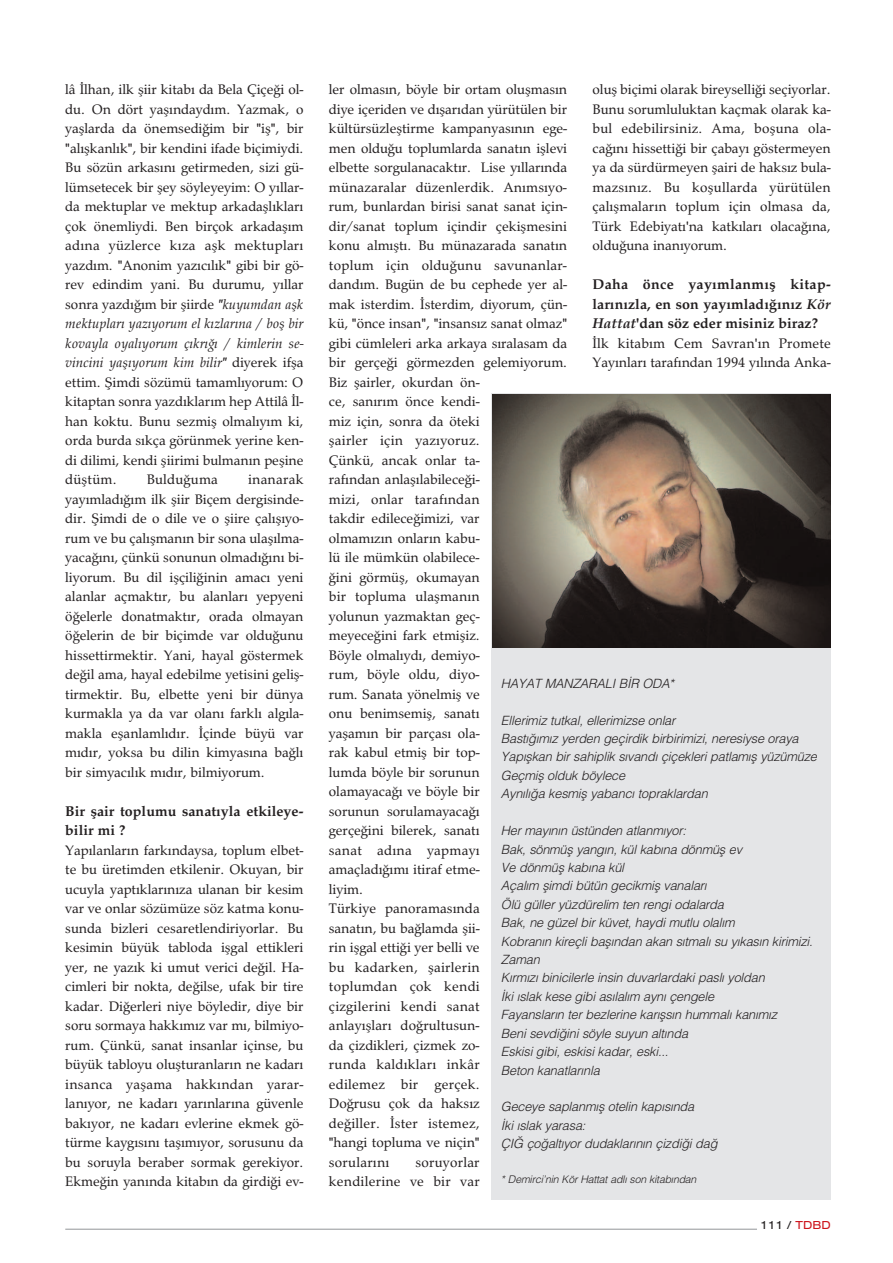
<style>
.page{position:relative;width:893px;height:1263px;background:#fff}
.page>*{position:absolute;margin:0;border:0;box-sizing:border-box;transform-origin:0 0}
.t1{font:14.25px/19.5px "Palladio T";color:#231f20;text-align:justify}
.t2{font:14.25px/19.5px "Palladio T Bold";color:#231f20}
.t3{font:14.25px/19.5px "Palladio T Italic";color:#231f20;text-align:justify}
.t4{font:14.25px/19.5px "Palladio T";letter-spacing:.02em;color:#231f20;text-align:right}
.t5{font:12.75px/18.5px "Helvetica Light Turk I";letter-spacing:-.015em;color:#231f20}
.t6{font:12px "Sans Extended";color:#231f20}
.t7{font:10.5px "Helvetica Light Turk I";letter-spacing:-.015em;color:#231f20}
.s1{font-family:"Palladio T Italic"}
.s2{font-family:"Palladio T"}
.s3{font-style:italic}
.s4{color:#cd151d}
</style>
<div class="page">
<div style="left:492px;top:393px;width:339px;height:806px;background:#e4e5e7"></div>
<hr style="left:65px;top:1229px;width:692px;height:1px;background:#939598">
<img style="left:493px;top:394px;width:338px;height:253px">
<p class="t1" style="left:65px;top:80px;width:240px">lâ ‹lhan, ilk fliir kitabı da Bela Çiçe¤i ol&shy;du. On dört yaflındaydım. Yazmak, o yafllarda da önemsedi¤im bir "ifl", bir "alıflkanlık", bir kendini ifade biçimiydi.<br>Bu sözün arkasını getirmeden, sizi gü&shy;lümsetecek bir fley söyleyeyim: O yıllar&shy;da mektuplar ve mektup arkadafllıkları çok önemliydi. Ben birçok arkadaflım adına yüzlerce kıza aflk mektupları yazdım. "Anonim yazıcılık" gibi bir gö&shy;rev edindim yani. Bu durumu, yıllar sonra yazdı¤ım bir fliirde <span class="s1">"kuyumdan aflk</span></p>
<p class="t3" style="left:65px;top:314px;width:240px">mektupları yazıyorum el kızlarına / bofl bir kovayla oyalıyorum çıkrı¤ı / kimlerin se&shy;vincini yaflıyorum kim bilir" <span class="s2">diyerek iffla</span></p>
<p class="t1" style="left:65px;top:372px;width:240px">ettim. fiimdi sözümü tamamlıyorum: O kitaptan sonra yazdıklarım hep Attilâ ‹l&shy;han koktu. Bunu sezmifl olmalıyım ki, orda burda sıkça görünmek yerine ken&shy;di dilimi, kendi fliirimi bulmanın pefline düfltüm.</p>
<p class="t1" style="left:65px;top:470px;width:240px;text-indent:183px">inanarak yayımladı¤ım ilk fliir Biçem dergisinde&shy;dir. fiimdi de o dile ve o fliire çalıflıyo&shy;rum ve bu çalıflmanın bir sona ulaflılma&shy;yaca¤ını, çünkü sonunun olmadı¤ını bi&shy;liyorum. Bu dil iflçili¤inin amacı yeni alanlar açmaktır, bu alanları yepyeni ö¤elerle donatmaktır, orada olmayan ö¤elerin de bir biçimde var oldu¤unu hissettirmektir. Yani, hayal göstermek de¤il ama, hayal edebilme yetisini gelifl&shy;tirmektir. Bu, elbette yeni bir dünya kurmakla ya da var olanı farklı algıla&shy;makla eflanlamlıdır. ‹çinde büyü var mıdır, yoksa bu dilin kimyasına ba¤lı bir simyacılık mıdır, bilmiyorum.</p>
<p class="t2" style="left:65px;top:801px;width:240px">Bir flair toplumu sanatıyla etkileye&shy;bilir mi ?</p>
<p class="t1" style="left:65px;top:840px;width:240px">Yapılanların farkındaysa, toplum elbet&shy;te bu üretimden etkilenir. Okuyan, bir ucuyla yaptıklarınıza ulanan bir kesim var ve onlar sözümüze söz katma konu&shy;sunda bizleri cesaretlendiriyorlar. Bu kesimin büyük tabloda iflgal ettikleri yer, ne yazık ki umut verici de¤il. Ha&shy;cimleri bir nokta, de¤ilse, ufak bir tire kadar. Di¤erleri niye böyledir, diye bir soru sormaya hakkımız var mı, bilmiyo&shy;rum. Çünkü, sanat insanlar içinse, bu büyük tabloyu oluflturanların ne kadarı insanca yaflama hakkından yarar&shy;lanıyor, ne kadarı yarınlarına güvenle bakıyor, ne kadarı evlerine ekmek gö&shy;türme kaygısını taflımıyor, sorusunu da bu soruyla beraber sormak gerekiyor.<br>Ekme¤in yanında kitabın da girdi¤i ev-</p>
<p class="t4" style="left:147px;top:470px;width:73px">Buldu¤uma</p>
<p class="t1" style="left:329px;top:80px;width:240px;text-align:left">ler olmasın, böyle bir ortam oluflmasın diye içeriden ve dıflar›dan yürütülen bir kültürsüzlefltirme kampanyasının ege&shy;men oldu¤u toplumlarda sanatın ifllevi elbette sorgulanacaktır. Lise yıllarında münazaralar düzenlerdik. Anımsıyo&shy;rum, bunlardan birisi sanat sanat için&shy;dir<span class="s1">/</span>sanat toplum içindir çekiflmesini konu almıfltı. Bu münazarada sanatın toplum için oldu¤unu savunanlar&shy;dandım. Bugün de bu cephede yer al&shy;mak isterdim. ‹sterdim, diyorum, çün&shy;kü, "önce insan", "insansız sanat olmaz" gibi cümleleri arka arkaya sıralasam da bir gerçe¤i görmezden gelemiyorum.<br>Biz flairler, okurdan ön-<br>ce, sanırım önce kendi-<br>miz için, sonra da öteki<br>flairler için yazıyoruz.<br>Çünkü, ancak onlar ta-<br>rafından anlaflılabilece¤i-<br>mizi, onlar tarafından<br>takdir edilece¤imizi, var<br>olmamızın onların kabu-<br>lü ile mümkün olabilece-<br>¤ini görmüfl, okumayan<br>bir topluma ulaflmanın<br>yolunun yazmaktan geç-<br>meyece¤ini fark etmifliz.<br>Böyle olmalıydı, demiyo-<br>rum, böyle oldu, diyo-<br>rum. Sanata yönelmifl ve<br>onu benimsemifl, sanatı<br>yaflamın bir parçası ola-<br>rak kabul etmifl bir top-<br>lumda böyle bir sorunun<br>olamayaca¤ı ve böyle bir<br>sorunun sorulamayaca¤ı<br>gerçe¤ini bilerek, sanatı<br>sanat adına yapmayı<br>amaçladı¤ımı itiraf etme-<br>liyim.<br>Türkiye panoramasında<br>sanatın, bu ba¤lamda flii-<br>rin iflgal etti¤i yer belli ve<br>bu kadarken, flairlerin<br>toplumdan çok kendi<br>çizgilerini kendi sanat<br>anlayıflları do¤rultusun-<br>da çizdikleri, çizmek zo-<br>runda kaldıkları inkâr<br>edilemez bir gerçek.<br>Do¤rusu çok da haksız<br>de¤iller. ‹ster istemez,<br>"hangi topluma ve niçin"<br>sorularını</p>
<p class="t1" style="left:593px;top:80px;width:240px">olufl biçimi olarak bireyselli¤i seçiyorlar.<br>Bunu sorumluluktan kaçmak olarak ka&shy;bul edebilirsiniz. Ama, bofluna ola&shy;ca¤ını hissetti¤i bir çabayı göstermeyen ya da sürdürmeyen flairi de haksız bula&shy;mazsınız. Bu koflullarda yürütülen çalıflmaların toplum için olmasa da, Türk Edebiyatı'na katkıları olaca¤ına, oldu¤una inanıyorum.</p>
<p class="t2" style="left:593px;top:275px;width:240px;text-align:justify">Daha önce yayımlanmıfl kitap&shy;larınızla, en son yayımladı¤ınız <span class="s3">Kör Hattat</span>'dan söz eder misiniz biraz?</p>
<p class="t1" style="left:593px;top:333px;width:240px">‹lk kitabım Cem Savran'ın Promete<br>Yayınları tarafından 1994 yılında Anka-</p>
<p class="t5" style="left:501px;top:674px;width:175px">HAYAT MANZARALI B‹R ODA*</p>
<p class="t5" style="left:501px;top:710px;width:318px">Ellerimiz tutkal, ellerimizse onlar<br>Bast›¤›m›z yerden geçirdik birbirimizi, neresiyse oraya Yap›flkan bir sahiplik s›vand› çiçekleri patlam›fl yüzümüze Geçmifl olduk böylece<br>Ayn›l›¤a kesmifl yabanc› topraklardan</p>
<p class="t5" style="left:501px;top:821px;width:313px">Her may›n›n üstünden atlanm›yor:<br>Bak, sönmüfl yang›n, kül kab›na dönmüfl ev<br>Ve dönmüfl kab›na kül<br>Açal›m flimdi bütün gecikmifl vanalar›<br>Ölü güller yüzdürelim ten rengi odalarda<br>Bak, ne güzel bir küvet, haydi mutlu olal›m<br>Kobran›n kireçli bafl›ndan akan s›tmal› su y›kas›n kirimizi.<br>Zaman<br>K›rm›z› binicilerle insin duvarlardaki pasl› yoldan<br>‹ki ›slak kese gibi as›lal›m ayn› çengele<br>Fayanslar›n ter bezlerine kar›fls›n hummal› kan›m›z<br>Beni sevdi¤ini söyle suyun alt›nda<br>Eskisi gibi, eskisi kadar, eski...<br>Beton kanatlar›nla</p>
<p class="t5" style="left:501px;top:1097px;width:218px">Geceye saplanm›fl otelin kap›s›nda<br>‹ki ›slak yarasa:<br>ÇI⁄ ço¤alt›yor dudaklar›n›n çizdi¤i da¤</p>
<p class="t7" style="left:501px;top:1172px;width:197px">* Demirci’nin Kör Hattat adl› son kitab›ndan</p>
<p class="t4" style="left:329px;top:1152px;width:152px">soruyorlar<br>kendilerine ve bir var</p>
<p class="t6" style="left:760px;top:1218px;width:72px">111 / <span class="s4">TDBD</span></p>
</div>
